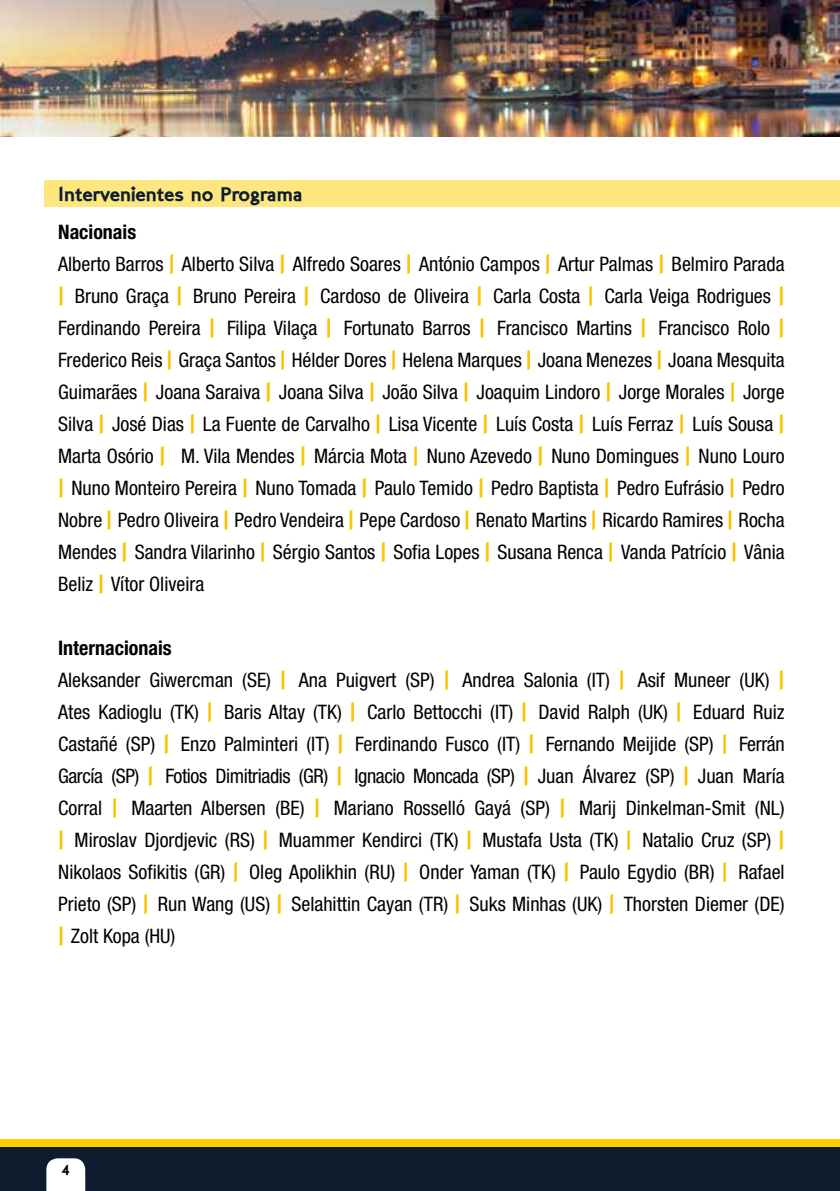
<style>
.page{position:relative;width:840px;height:1191px;background:#fff}
.page>*{position:absolute;margin:0;border:0;box-sizing:border-box;transform-origin:0 0}
.t1{font:condensed 20px/32px "Helvetica Neue";color:#000}
.t2{font:20px "London Two";color:#0e1d2d}
.t3{font:14px "London Two";color:#000}
.s1{font-weight:700}
.s2{font-family:"London Two";font-stretch:normal;color:#fdc300}
</style>
<div class="page">
<div style="left:0;top:1138px;width:839px;height:53px;background:#ffcf02"></div>
<div style="left:0;top:1147px;width:839px;height:44px;background:#0e1d2d"></div>
<svg style="left:46px;top:1158px;width:39px;height:33px"></svg>
<div style="left:44px;top:180px;width:795px;height:27px;background:#ffe780"></div>
<hr style="left:839px;top:136px;width:1px;height:107px;background:#0e1d2d">
<img style="left:0;top:0;width:839px;height:136px">
<p class="t2" style="left:58px;top:181px;width:246px">Intervenientes no Programa</p>
<p class="t1" style="left:58px;top:215px;width:727px"><span class="s1">Nacionais<br></span>Alberto Barros <span class="s2">|</span> Alberto Silva <span class="s2">|</span> Alfredo Soares <span class="s2">|</span> António Campos <span class="s2">|</span> Artur Palmas <span class="s2">|</span> Belmiro Parada <span class="s2">|</span> Bruno Graça <span class="s2">|</span> Bruno Pereira <span class="s2">|</span> Cardoso de Oliveira <span class="s2">|</span> Carla Costa <span class="s2">|</span> Carla Veiga Rodrigues <span class="s2">| </span>Ferdinando Pereira <span class="s2">|</span> Filipa Vilaça <span class="s2">|</span> Fortunato Barros <span class="s2">|</span> Francisco Martins <span class="s2">|</span> Francisco Rolo <span class="s2">| </span>Frederico Reis <span class="s2">|</span> Graça Santos <span class="s2">|</span> Hélder Dores <span class="s2">|</span> Helena Marques <span class="s2">|</span> Joana Menezes <span class="s2">|</span> Joana Mesquita Guimarães <span class="s2">|</span> Joana Saraiva <span class="s2">|</span> Joana Silva <span class="s2">|</span> João Silva <span class="s2">|</span> Joaquim Lindoro <span class="s2">|</span> Jorge Morales <span class="s2">|</span> Jorge Silva <span class="s2">|</span> José Dias <span class="s2">|</span> La Fuente de Carvalho <span class="s2">|</span> Lisa Vicente <span class="s2">|</span> Luís Costa <span class="s2">|</span> Luís Ferraz <span class="s2">|</span> Luís Sousa <span class="s2">| </span>Marta Osório <span class="s2">|</span> M. Vila Mendes <span class="s2">|</span> Márcia Mota <span class="s2">|</span> Nuno Azevedo <span class="s2">|</span> Nuno Domingues <span class="s2">|</span> Nuno Louro <span class="s2">|</span> Nuno Monteiro Pereira <span class="s2">|</span> Nuno Tomada <span class="s2">|</span> Paulo Temido <span class="s2">|</span> Pedro Baptista <span class="s2">|</span> Pedro Eufrásio <span class="s2">|</span> Pedro Nobre <span class="s2">|</span> Pedro Oliveira <span class="s2">|</span> Pedro Vendeira <span class="s2">|</span> Pepe Cardoso <span class="s2">|</span> Renato Martins <span class="s2">|</span> Ricardo Ramires <span class="s2">|</span> Rocha Mendes <span class="s2">|</span> Sandra Vilarinho <span class="s2">|</span> Sérgio Santos <span class="s2">|</span> Sofia Lopes <span class="s2">|</span> Susana Renca <span class="s2">|</span> Vanda Patrício <span class="s2">|</span> Vânia Beliz <span class="s2">|</span> Vítor Oliveira</p>
<p class="t1" style="left:58px;top:631px;width:727px"><span class="s1">Internacionais<br></span>Aleksander Giwercman (SE) <span class="s2">|</span> Ana Puigvert (SP) <span class="s2">|</span> Andrea Salonia (IT) <span class="s2">|</span> Asif Muneer (UK) <span class="s2">| </span>Ates Kadioglu (TK) <span class="s2">|</span> Baris Altay (TK) <span class="s2">|</span> Carlo Bettocchi (IT) <span class="s2">|</span> David Ralph (UK) <span class="s2">|</span> Eduard Ruiz Castañé (SP) <span class="s2">|</span> Enzo Palminteri (IT) <span class="s2">|</span> Ferdinando Fusco (IT) <span class="s2">|</span> Fernando Meijide (SP) <span class="s2">|</span> Ferrán García (SP) <span class="s2">|</span> Fotios Dimitriadis (GR) <span class="s2">|</span> Ignacio Moncada (SP) <span class="s2">|</span> Juan Álvarez (SP) <span class="s2">|</span> Juan María Corral <span class="s2">|</span> Maarten Albersen (BE) <span class="s2">|</span> Mariano Rosselló Gayá (SP) <span class="s2">|</span> Marij Dinkelman-Smit (NL) <span class="s2">|</span> Miroslav Djordjevic (RS) <span class="s2">|</span> Muammer Kendirci (TK) <span class="s2">|</span> Mustafa Usta (TK) <span class="s2">|</span> Natalio Cruz (SP) <span class="s2">| </span>Nikolaos Sofikitis (GR) <span class="s2">|</span> Oleg Apolikhin (RU) <span class="s2">|</span> Onder Yaman (TK) <span class="s2">|</span> Paulo Egydio (BR) <span class="s2">|</span> Rafael Prieto (SP) <span class="s2">|</span> Run Wang (US) <span class="s2">|</span> Selahittin Cayan (TR) <span class="s2">|</span> Suks Minhas (UK) <span class="s2">|</span> Thorsten Diemer (DE) <span class="s2">|</span> Zolt Kopa (HU)</p>
<p class="t3" style="left:62px;top:1161px;width:9px">4</p>
</div>
